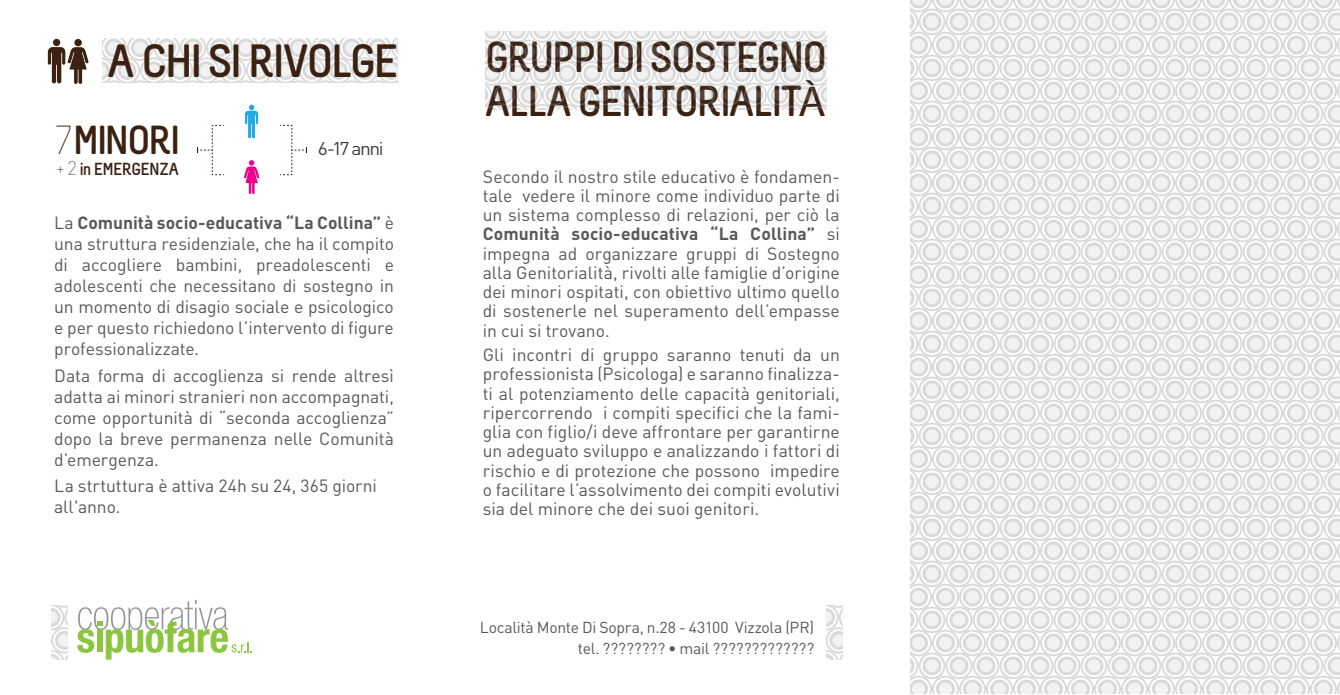
<style>
.page{position:relative;width:1340px;height:695px;background:#fff}
.page>*{position:absolute;margin:0;border:0;box-sizing:border-box;transform-origin:0 0}
.t1{font:700 46.55px "Melbourne";letter-spacing:-.04em;color:#3a2111;scale:1.05 1}
.t2{font:700 43.23px/43.9px "Melbourne";letter-spacing:-.035em;color:#3a2111;scale:1.05 1}
.t3{font:700 40.6px "Melbourne";letter-spacing:-.04em;color:#3a2111;scale:1.05 1}
.t4{font:18.2px "DIN";color:#3e3e3f;scale:1.05 1}
.t5{font:17.5px/19.2px "DIN";color:#57585a;text-align:justify}
.t6{font:700 17.5px "Melbourne";letter-spacing:-.03em;color:#3a2111;scale:1.05 1}
.t7{font:15.75px/21px "DIN";letter-spacing:-.02em;color:#57585a;text-align:right}
.s1{font-weight:300}
.s2{font-weight:300;font-size:19.95px}
.s3{font-weight:700}
.s4{font-family:"Myriad Pro";font-weight:400}
</style>
<div class="page">
<svg style="left:910px;top:0;width:429px;height:693px"></svg>
<svg style="left:103px;top:39px;width:295px;height:43px"></svg>
<svg style="left:197px;top:124px;width:27px;height:51px"></svg>
<svg style="left:280px;top:124px;width:27px;height:51px"></svg>
<svg style="left:245px;top:104px;width:13px;height:35px"></svg>
<svg style="left:244px;top:160px;width:15px;height:34px"></svg>
<div style="left:53px;top:39px;width:7px;height:7px;background:#3a2111;border-radius:50%"></div>
<div style="left:74px;top:39px;width:8px;height:7px;background:#3a2111;border-radius:50%"></div>
<svg style="left:48px;top:47px;width:41px;height:37px"></svg>
<svg style="left:77px;top:599px;width:174px;height:60px"></svg>
<svg style="left:485px;top:32px;width:341px;height:77px"></svg>
<svg style="left:52px;top:605px;width:16px;height:54px"></svg>
<svg style="left:826px;top:605px;width:16px;height:54px"></svg>
<h1 class="t1" style="left:107px;top:37px;width:278px">A CHI SI RIVOLGE</h1>
<h3 class="t3" style="left:56px;top:118px;width:119px"><span class="s1">7</span>MINORI</h3>
<p class="t6" style="left:57px;top:160px;width:117px"><span class="s2">+ 2</span> in EMERGENZA</p>
<p class="t4" style="left:318px;top:137px;width:64px">6-17 anni</p>
<p class="t5" style="left:54px;top:212px;width:341px;line-height:21px">La <span class="s3">Comunità socio-educativa “La Collina”</span> è una struttura residenziale, che ha il compito di accogliere bambini, preadolescenti e adolescenti che necessitano di sostegno in un momento di disagio sociale e psicologico e per questo richiedono l’intervento di figure professionalizzate.</p>
<p class="t5" style="left:54px;top:364px;width:341px;line-height:21px">Data forma di accoglienza si rende altresì adatta ai minori stranieri non accompagnati, come opportunità di “seconda accoglienza” dopo la breve permanenza nelle Comunità d’emergenza.</p>
<p class="t5" style="left:54px;top:474px;width:324px;line-height:21px">La strtuttura è attiva 24h su 24, 365 giorni all'anno.</p>
<h2 class="t2" style="left:485px;top:36px;width:327px">GRUPPI DI SOSTEGNO<br>ALLA GENITORIALIT<span class="s4">À</span></h2>
<p class="t5" style="left:483px;top:166px;width:359px">Secondo il nostro stile educativo è fondamen&shy;tale vedere il minore come individuo parte di un sistema complesso di relazioni, per ciò la <span class="s3">Comunità socio-educativa “La Collina”</span> si impegna ad organizzare gruppi di Sostegno alla Genitorialità, rivolti alle famiglie d’origine dei minori ospitati, con obiettivo ultimo quello di sostenerle nel superamento dell’empasse in cui si trovano.</p>
<p class="t5" style="left:483px;top:345px;width:359px">Gli incontri di gruppo saranno tenuti da un professionista (Psicologa) e saranno finalizza&shy;ti al potenziamento delle capacità genitoriali, ripercorrendo i compiti specifici che la fami&shy;glia con figlio/i deve affrontare per garantirne un adeguato sviluppo e analizzando i fattori di rischio e di protezione che possono impedire o facilitare l’assolvimento dei compiti evolutivi sia del minore che dei suoi genitori.</p>
<p class="t7" style="left:480px;top:616px;width:336px">Località Monte Di Sopra, n.28 - 43100 Vizzola (PR) tel. ???????? • mail ?????????????</p>
</div>
